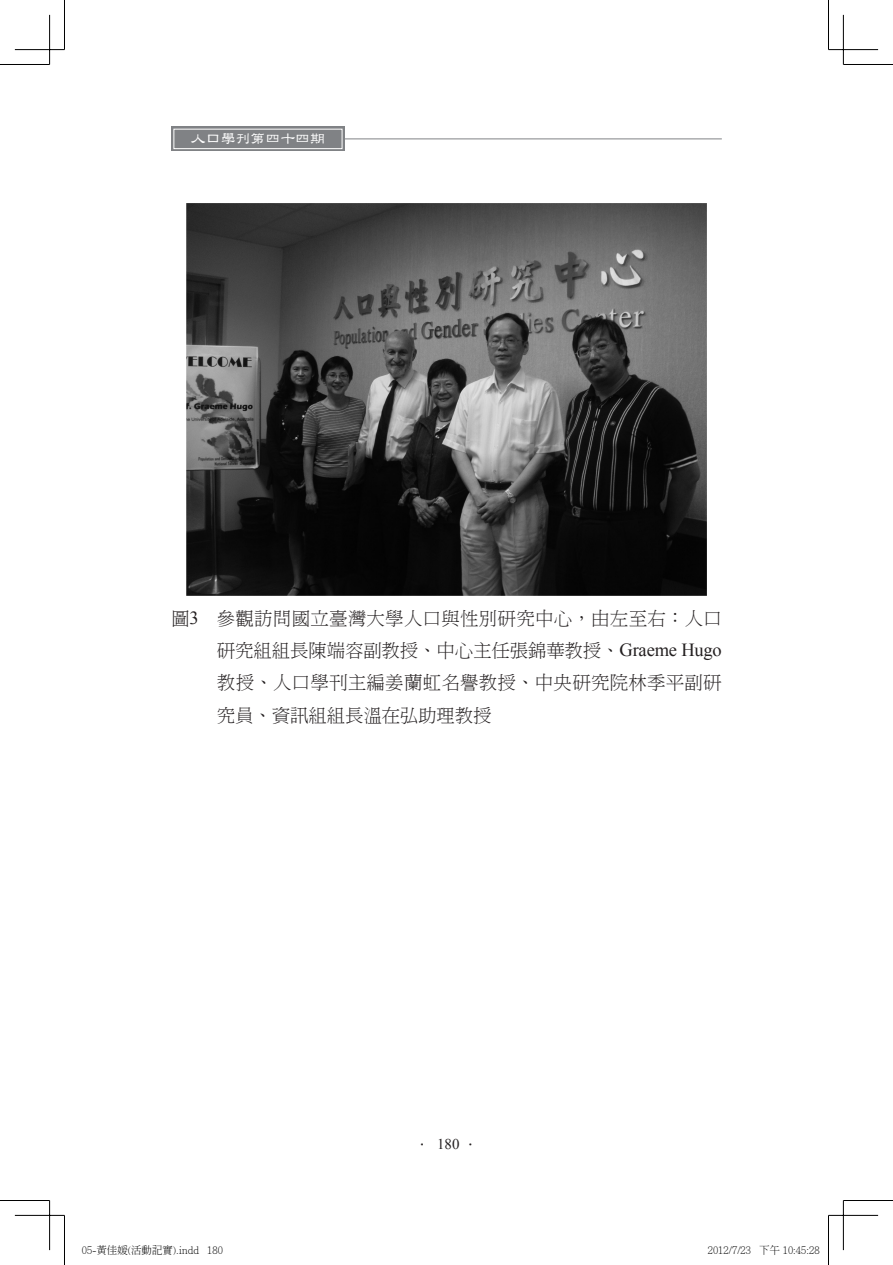
<style>
.page{position:relative;width:893px;height:1265px;background:#fff}
.page>*{position:absolute;margin:0;border:0;box-sizing:border-box;transform-origin:0 0}
._5-圖標{font:18.55px/32.4px "DF Ming Lt HK BF";letter-spacing:.01em;color:#231f20;text-align:justify}
.t1{font:14.88px "DF Li Shu Md HK BF";color:#fff}
.t2{font:14.88px "Times New Roman";color:#231f20}
.t3{font:300 10.5px "Adobe Ming Std";color:#000}
.s1{font-family:"Times New Roman"}
.s2{font-family:"DF Ming Lt HK BF"}
</style>
<div class="page">
<hr style="left:171px;top:138px;width:551px;height:1px;background:#808285">
<div style="left:171px;top:127px;width:174px;height:24px;background:#808285"></div>
<div style="left:173px;top:129px;width:169px;height:20px;border:1px solid #fff"></div>
<img style="left:186px;top:203px;width:521px;height:392px">
<hr style="left:0;top:64px;width:50px;height:1px;background:#000">
<hr style="left:843px;top:64px;width:50px;height:1px;background:#000">
<hr style="left:0;top:1200px;width:50px;height:1px;background:#000">
<hr style="left:843px;top:1200px;width:50px;height:1px;background:#000">
<hr style="left:64px;top:0;width:1px;height:50px;background:#000">
<hr style="left:64px;top:1215px;width:1px;height:50px;background:#000">
<hr style="left:828px;top:0;width:1px;height:50px;background:#000">
<hr style="left:828px;top:1215px;width:1px;height:50px;background:#000">
<hr style="left:15px;top:49px;width:49px;height:1px;background:#000">
<hr style="left:828px;top:49px;width:50px;height:1px;background:#000">
<hr style="left:15px;top:1215px;width:49px;height:1px;background:#000">
<hr style="left:828px;top:1215px;width:50px;height:1px;background:#000">
<hr style="left:49px;top:15px;width:1px;height:49px;background:#000">
<hr style="left:49px;top:1200px;width:1px;height:50px;background:#000">
<hr style="left:843px;top:15px;width:1px;height:49px;background:#000">
<hr style="left:843px;top:1200px;width:1px;height:50px;background:#000">
<p class="t1" style="left:191px;top:131px;width:136px">人口學刊第四十四期</p>
<p class="_5-圖標" style="left:217px;top:602px;width:507px;text-indent:-46px">圖<span class="s1">3</span> 參觀訪問國立臺灣大學人口與性別研究中心，由左至右：人口研究組組長陳端容副教授、中心主任張錦華教授、<span class="s1">Graeme Hugo</span>教授、人口學刊主編姜蘭虹名譽教授、中央研究院林季平副研究員、資訊組組長溫在弘助理教授</p>
<p class="t2" style="left:415px;top:1134px;width:65px"><span class="s2">．</span> 180 <span class="s2">．</span></p>
<p class="t3" style="left:82px;top:1245px;width:143px">05-黃佳媛(活動記實).indd 180</p>
<p class="t3" style="left:708px;top:1245px;width:113px">2012/7/23 下午 10:45:28</p>
</div>
